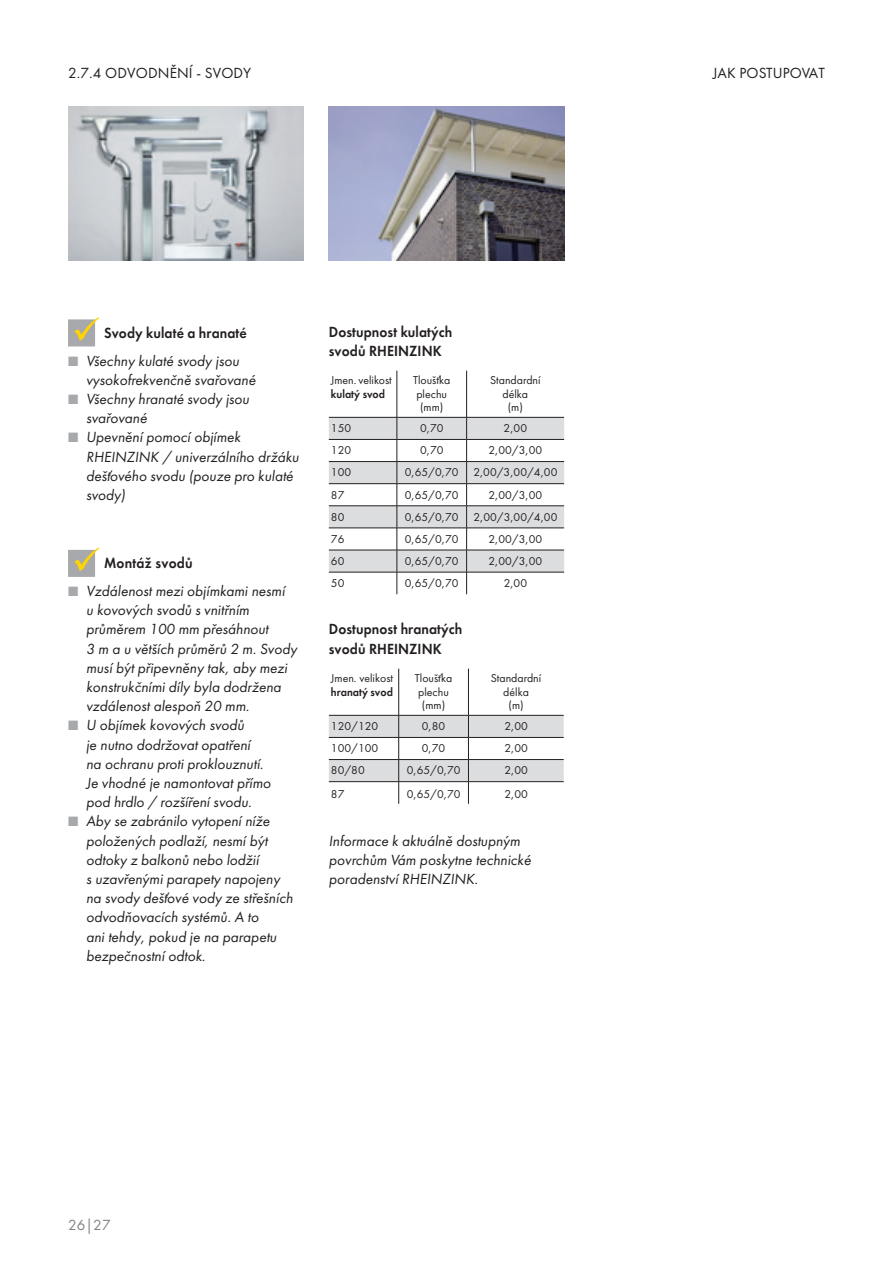
<style>
.page{position:relative;width:893px;height:1263px;background:#fff}
.page>*{position:absolute;margin:0;border:0;box-sizing:border-box;transform-origin:0 0}
.t1{font:italic 13.5px/19.2px "RZ Futura";color:#231f20}
.t2{font:800 13.5px/19.2px "RZ Futura";letter-spacing:.005em;color:#231f20}
.t3{font:13.5px "RZ Futura";letter-spacing:.01em;color:#231f20}
.t4{font:13.5px "RZ Futura";color:#808285}
.t5{font:10.5px/13.5px "RZ Futura";color:#231f20;text-align:center}
.t6{font:800 10.5px "RZ Futura";color:#231f20}
.s1{color:#a8a9ad}
</style>
<div class="page">
<img style="left:68px;top:106px;width:235px;height:154px">
<img style="left:329px;top:106px;width:235px;height:154px">
<hr style="left:397px;top:371px;width:1px;height:46px;background:#231f20">
<hr style="left:466px;top:371px;width:1px;height:46px;background:#231f20">
<svg style="left:329px;top:417px;width:235px;height:177px"></svg>
<hr style="left:398px;top:669px;width:1px;height:46px;background:#231f20">
<hr style="left:468px;top:669px;width:1px;height:46px;background:#231f20">
<svg style="left:329px;top:715px;width:235px;height:89px"></svg>
<svg style="left:68px;top:548px;width:31px;height:29px"></svg>
<svg style="left:68px;top:317px;width:31px;height:29px"></svg>
<p class="t3" style="left:68px;top:65px;width:184px">2.7.4 ODVODNĚNÍ - SVODY</p>
<p class="t2" style="left:104px;top:324px;width:144px">Svody kulaté a hranaté</p>
<p class="t1" style="left:86px;top:351px;width:171px;text-indent:-18px"><span class="s1">■</span> Všechny kulaté svody jsou vysokofrekvenčně svařované</p>
<p class="t1" style="left:86px;top:390px;width:165px;text-indent:-18px"><span class="s1">■</span> Všechny hranaté svody jsou svařované</p>
<p class="t1" style="left:86px;top:428px;width:214px;text-indent:-18px"><span class="s1">■</span> Upevnění pomocí objímek<br>RHEINZINK / univerzálního držáku dešťového svodu (pouze pro kulaté svody)</p>
<p class="t2" style="left:104px;top:554px;width:90px">Montáž svodů</p>
<p class="t1" style="left:86px;top:582px;width:213px;text-indent:-18px"><span class="s1">■</span> Vzdálenost mezi objímkami nesmí<br>u kovových svodů s vnitřním průměrem 100 mm přesáhnout<br>3 m a u větších průměrů 2 m. Svody musí být připevněny tak, aby mezi konstrukčními díly byla dodržena vzdálenost alespoň 20 mm.</p>
<p class="t1" style="left:86px;top:716px;width:186px;text-indent:-18px"><span class="s1">■</span> U objímek kovových svodů<br>je nutno dodržovat opatření<br>na ochranu proti proklouznutí.<br>Je vhodné je namontovat přímo pod hrdlo / rozšíření svodu.</p>
<p class="t1" style="left:86px;top:812px;width:208px;text-indent:-18px"><span class="s1">■</span> Aby se zabránilo vytopení níže položených podlaží, nesmí být odtoky z balkonů nebo lodžií<br>s uzavřenými parapety napojeny na svody dešťové vody ze střešních odvodňovacích systémů. A to<br>ani tehdy, pokud je na parapetu bezpečnostní odtok.</p>
<p class="t2" style="left:329px;top:323px;width:125px">Dostupnost kulatých svodů RHEINZINK</p>
<p class="t5" style="left:331px;top:374px;width:62px">Jmen. velikost</p>
<p class="t6" style="left:331px;top:388px;width:56px">kulatý svod</p>
<p class="t5" style="left:413px;top:374px;width:39px">Tloušťka plechu (mm)</p>
<p class="t5" style="left:490px;top:374px;width:52px">Standardní délka<br>(m)</p>
<p class="t5" style="left:331px;top:422px;width:22px">150</p>
<p class="t5" style="left:420px;top:422px;width:25px">0,70</p>
<p class="t5" style="left:504px;top:422px;width:25px">2,00</p>
<p class="t5" style="left:331px;top:444px;width:22px">120</p>
<p class="t5" style="left:420px;top:444px;width:25px">0,70</p>
<p class="t5" style="left:488px;top:444px;width:55px">2,00/3,00</p>
<p class="t5" style="left:331px;top:466px;width:22px">100</p>
<p class="t5" style="left:405px;top:466px;width:55px">0,65/0,70</p>
<p class="t5" style="left:473px;top:466px;width:86px">2,00/3,00/4,00</p>
<p class="t5" style="left:331px;top:488px;width:15px">87</p>
<p class="t5" style="left:405px;top:488px;width:55px">0,65/0,70</p>
<p class="t5" style="left:488px;top:488px;width:55px">2,00/3,00</p>
<p class="t5" style="left:331px;top:510px;width:15px">80</p>
<p class="t5" style="left:405px;top:510px;width:55px">0,65/0,70</p>
<p class="t5" style="left:473px;top:510px;width:86px">2,00/3,00/4,00</p>
<p class="t5" style="left:331px;top:532px;width:15px">76</p>
<p class="t5" style="left:405px;top:532px;width:55px">0,65/0,70</p>
<p class="t5" style="left:488px;top:532px;width:55px">2,00/3,00</p>
<p class="t5" style="left:331px;top:555px;width:15px">60</p>
<p class="t5" style="left:405px;top:555px;width:55px">0,65/0,70</p>
<p class="t5" style="left:488px;top:555px;width:55px">2,00/3,00</p>
<p class="t5" style="left:331px;top:577px;width:15px">50</p>
<p class="t5" style="left:405px;top:577px;width:55px">0,65/0,70</p>
<p class="t5" style="left:504px;top:577px;width:25px">2,00</p>
<p class="t2" style="left:329px;top:620px;width:135px">Dostupnost hranatých svodů RHEINZINK</p>
<p class="t5" style="left:331px;top:672px;width:64px">Jmen. velikost</p>
<p class="t6" style="left:331px;top:686px;width:63px">hranatý svod</p>
<p class="t5" style="left:415px;top:672px;width:39px">Tloušťka plechu (mm)</p>
<p class="t5" style="left:491px;top:672px;width:52px">Standardní délka<br>(m)</p>
<p class="t5" style="left:331px;top:720px;width:49px">120/120</p>
<p class="t5" style="left:422px;top:720px;width:25px">0,80</p>
<p class="t5" style="left:504px;top:720px;width:25px">2,00</p>
<p class="t5" style="left:331px;top:742px;width:49px">100/100</p>
<p class="t5" style="left:422px;top:742px;width:25px">0,70</p>
<p class="t5" style="left:504px;top:742px;width:25px">2,00</p>
<p class="t5" style="left:331px;top:764px;width:35px">80/80</p>
<p class="t5" style="left:407px;top:764px;width:55px">0,65/0,70</p>
<p class="t5" style="left:504px;top:764px;width:25px">2,00</p>
<p class="t5" style="left:331px;top:787px;width:15px">87</p>
<p class="t5" style="left:407px;top:787px;width:55px">0,65/0,70</p>
<p class="t5" style="left:504px;top:787px;width:25px">2,00</p>
<p class="t1" style="left:329px;top:831px;width:204px">Informace k aktuálně dostupným povrchům Vám poskytne technické poradenství RHEINZINK.</p>
<p class="t4" style="left:68px;top:1217px;width:44px">26|27</p>
<p class="t3" style="left:713px;top:65px;width:114px">JAK POSTUPOVAT</p>
</div>
